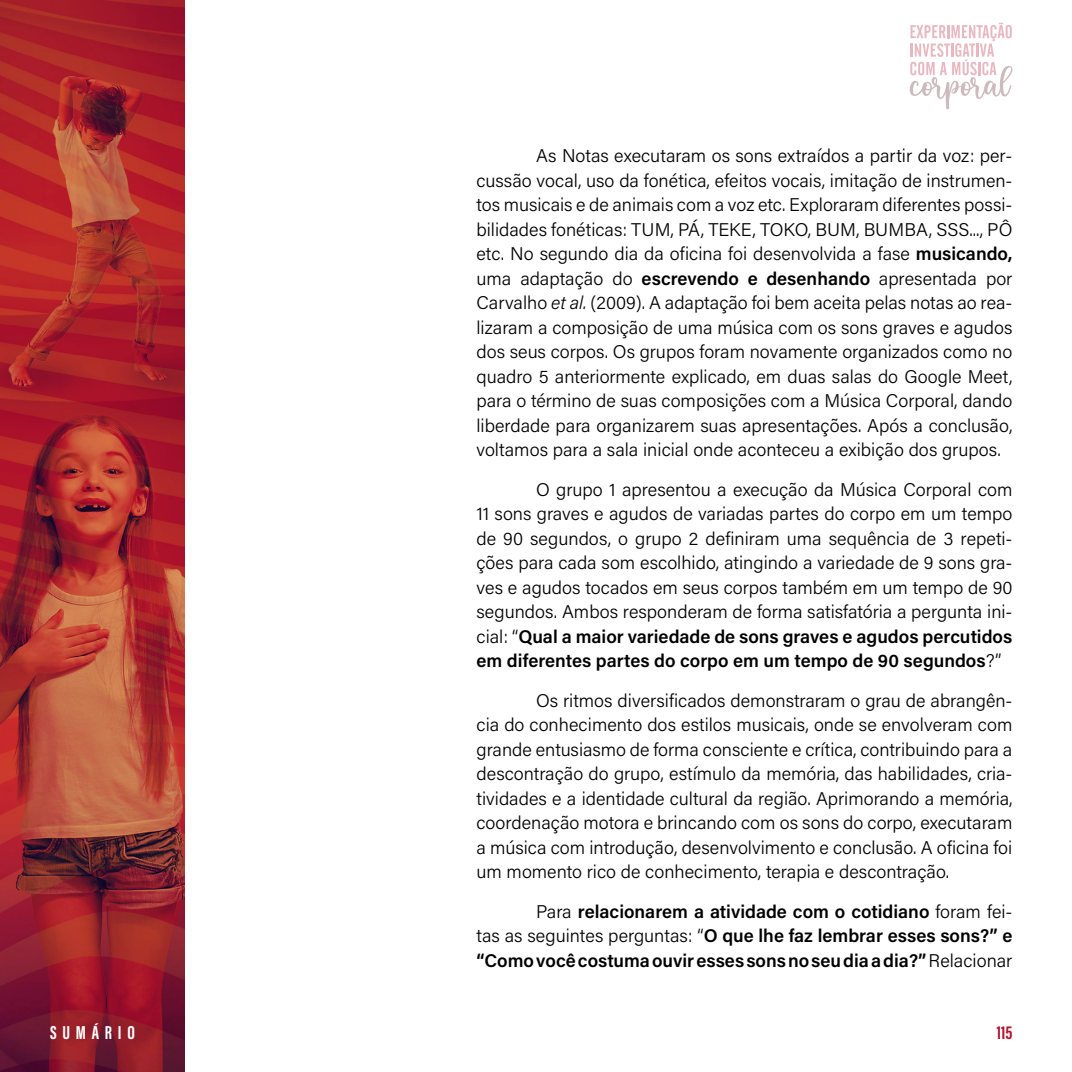
<style>
.page{position:relative;width:1072px;height:1072px;background:#fff}
.page>*{position:absolute;margin:0;border:0;box-sizing:border-box;transform-origin:0 0}
.t1{font:700 19.25px "Acumin Pro Extra Cond";letter-spacing:.3em;color:#fff}
.t2{font:700 19.25px "Acumin Pro Extra Cond";color:#b3132d}
.t3{font:300 18.38px/24.5px "Acumin Pro";color:#000;text-align:justify}
.t4{font:600 18.38px/24.5px "Acumin Pro";color:#000;text-align:justify}
.s1{font-weight:600}
.s2{font-style:italic}
.s3{font-weight:300}
</style>
<div class="page">
<img style="left:0;top:0;width:185px;height:1071px">
<svg style="left:909px;top:23px;width:103px;height:86px"></svg>
<p class="t3" style="left:476px;top:143px;width:537px;text-indent:60px">As Notas executaram os sons extraídos a partir da voz: per&shy;cussão vocal, uso da fonética, efeitos vocais, imitação de instrumen&shy;tos musicais e de animais com a voz etc. Exploraram diferentes possi&shy;bilidades fonéticas: TUM, PÁ, TEKE, TOKO, BUM, BUMBA, SSS..., PÔ etc. No segundo dia da oficina foi desenvolvida a fase <span class="s1">musicando, </span>uma adaptação do <span class="s1">escrevendo e desenhando</span> apresentada por Carvalho <span class="s2">et al.</span> (2009). A adaptação foi bem aceita pelas notas ao rea&shy;lizaram a composição de uma música com os sons graves e agudos dos seus corpos. Os grupos foram novamente organizados como no quadro 5 anteriormente explicado, em duas salas do Google Meet, para o término de suas composições com a Música Corporal, dando liberdade para organizarem suas apresentações. Após a conclusão, voltamos para a sala inicial onde aconteceu a exibição dos grupos.</p>
<p class="t3" style="left:476px;top:476px;width:537px;text-indent:60px">O grupo 1 apresentou a execução da Música Corporal com 11 sons graves e agudos de variadas partes do corpo em um tempo de 90 segundos, o grupo 2 definiram uma sequência de 3 repeti&shy;ções para cada som escolhido, atingindo a variedade de 9 sons gra&shy;ves e agudos tocados em seus corpos também em um tempo de 90 segundos. Ambos responderam de forma satisfatória a pergunta ini&shy;cial: “<span class="s1">Qual a maior variedade de sons graves e agudos percutidos em diferentes partes do corpo em um tempo de 90 segundos</span>?”</p>
<p class="t3" style="left:476px;top:687px;width:537px;text-indent:60px">Os ritmos diversificados demonstraram o grau de abrangên&shy;cia do conhecimento dos estilos musicais, onde se envolveram com grande entusiasmo de forma consciente e crítica, contribuindo para a descontração do grupo, estímulo da memória, das habilidades, cria&shy;tividades e a identidade cultural da região. Aprimorando a memória, coordenação motora e brincando com os sons do corpo, executaram a música com introdução, desenvolvimento e conclusão. A oficina foi um momento rico de conhecimento, terapia e descontração.</p>
<p class="t4" style="left:476px;top:898px;width:537px;text-indent:60px"><span class="s3">Para</span> relacionarem a atividade com o cotidiano <span class="s3">foram fei&shy;tas as seguintes perguntas: “</span>O que lhe faz lembrar esses sons?” e “Como você costuma ouvir esses sons no seu dia a dia?” <span class="s3">Relacionar</span></p>
<p class="t1" style="left:50px;top:1020px;width:86px">SUMÁRIO</p>
<p class="t2" style="left:996px;top:1020px;width:17px">115</p>
</div>
